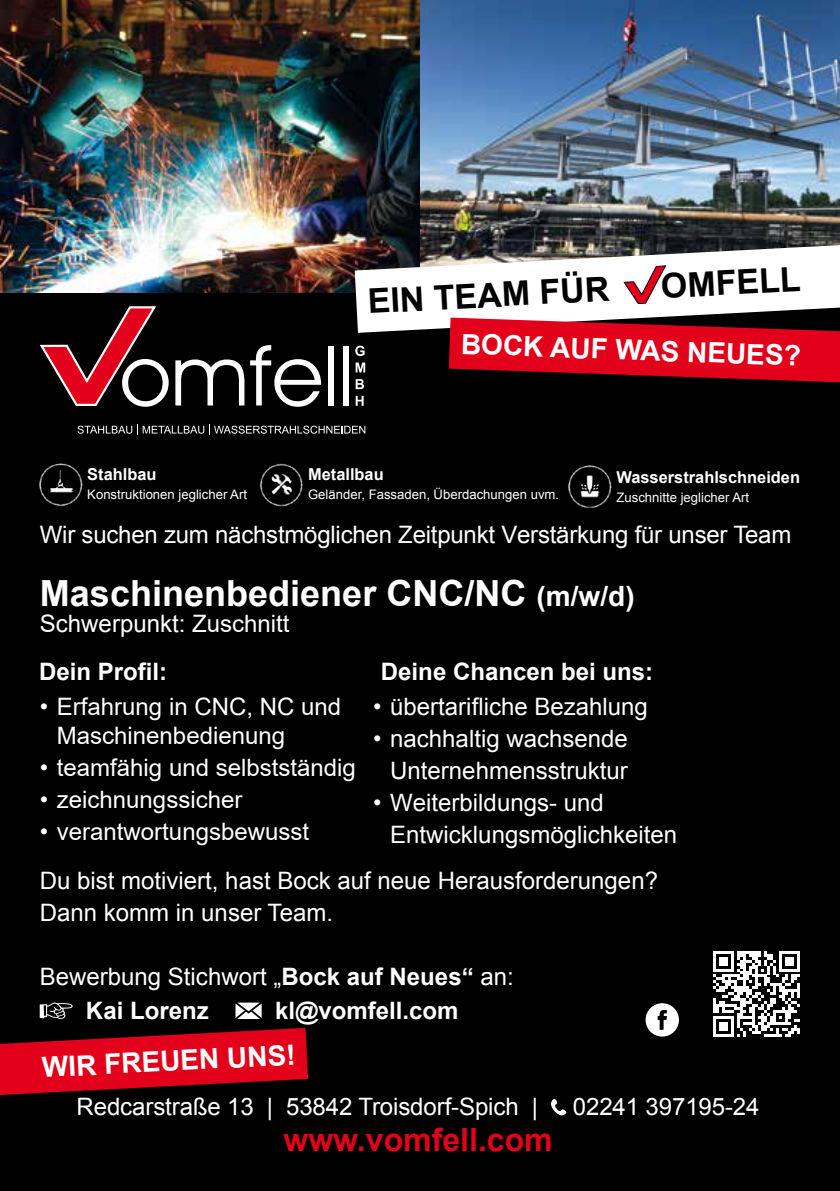
<style>
.page{position:relative;width:840px;height:1191px;background:#fff}
.page>*{position:absolute;margin:0;border:0;box-sizing:border-box;transform-origin:0 0}
.t1{font:700 36px "Arial";color:#fff}
.t2{font:700 34px "Arial";color:#000}
.t3{font:700 32px "Arial";color:#e2001a}
.t4{font:700 28px "Arial";color:#fff}
.t5{font:24px/32px "Arial";color:#fff}
.t6{font:700 24px "Arial";color:#fff}
.t7{font:700 16.4px "Arial";color:#fff}
.t8{font:13.2px "Arial";color:#fff}
.s1{font-size:28px}
.s2{font-weight:700}
</style>
<div class="page">
<div style="left:0;top:0;width:839px;height:1191px;background:#000"></div>
<img style="left:0;top:0;width:420px;height:292px">
<img style="left:420px;top:0;width:419px;height:245px">
<svg style="left:551px;top:1098px;width:15px;height:17px"></svg>
<svg style="left:40px;top:1002px;width:33px;height:17px"></svg>
<svg style="left:235px;top:1002px;width:26px;height:17px"></svg>
<svg style="left:354px;top:245px;width:485px;height:88px;background:#d5d4d4"></svg>
<svg style="left:448px;top:317px;width:391px;height:65px"></svg>
<svg style="left:0;top:1028px;width:308px;height:67px"></svg>
<svg style="left:622px;top:265px;width:44px;height:39px;background:#e3adb3"></svg>
<svg style="left:175px;top:359px;width:69px;height:46px"></svg>
<svg style="left:250px;top:345px;width:71px;height:62px"></svg>
<div style="left:327px;top:346px;width:6px;height:59px;background:#fff"></div>
<div style="left:343px;top:346px;width:5px;height:59px;background:#fff"></div>
<svg style="left:40px;top:306px;width:128px;height:101px"></svg>
<svg style="left:355px;top:346px;width:9px;height:10px"></svg>
<svg style="left:355px;top:362px;width:10px;height:10px"></svg>
<svg style="left:355px;top:379px;width:9px;height:10px"></svg>
<svg style="left:355px;top:396px;width:8px;height:10px"></svg>
<svg style="left:77px;top:424px;width:288px;height:10px"></svg>
<img style="left:39px;top:463px;width:44px;height:44px">
<img style="left:260px;top:463px;width:43px;height:44px">
<img style="left:568px;top:465px;width:44px;height:43px">
<svg style="left:645px;top:1003px;width:33px;height:33px"></svg>
<svg style="left:713px;top:951px;width:86px;height:86px"></svg>
<h2 class="t2" style="left:366px;top:279px;width:243px;rotate:-3deg">EIN TEAM FÜR</h2>
<h2 class="t2" style="left:659px;top:264px;width:141px;rotate:-3deg">OMFELL</h2>
<p class="t4" style="left:461px;top:325px;width:341px;rotate:2deg">BOCK AUF WAS NEUES?</p>
<p class="t7" style="left:87px;top:463px;width:71px">Stahlbau</p>
<p class="t8" style="left:87px;top:486px;width:161px">Konstruktionen jeglicher Art</p>
<p class="t7" style="left:308px;top:463px;width:77px">Metallbau</p>
<p class="t8" style="left:308px;top:486px;width:252px">Geländer, Fassaden, Überdachungen uvm.</p>
<p class="t7" style="left:616px;top:466px;width:185px">Wasserstrahlschneiden</p>
<p class="t8" style="left:616px;top:489px;width:134px">Zuschnitte jeglicher Art</p>
<p class="t5" style="left:40px;top:519px;width:752px">Wir suchen zum nächstmöglichen Zeitpunkt Verstärkung für unser Team</p>
<h1 class="t1" style="left:40px;top:567px;width:596px">Maschinenbediener CNC/NC <span class="s1">(m/w/d)</span></h1>
<p class="t5" style="left:40px;top:607px;width:251px">Schwerpunkt: Zuschnitt</p>
<p class="t6" style="left:39px;top:654px;width:130px">Dein Profil:</p>
<p class="t6" style="left:381px;top:654px;width:274px">Deine Chancen bei uns:</p>
<p class="t5" style="left:57px;top:692px;width:286px;line-height:28.8px;text-indent:-17px">• Erfahrung in CNC, NC und<br>Maschinenbedienung</p>
<p class="t5" style="left:40px;top:751px;width:317px">• teamfähig und selbstständig</p>
<p class="t5" style="left:40px;top:783px;width:204px">• zeichnungssicher</p>
<p class="t5" style="left:40px;top:807px;width:619px;line-height:49.2px">• verantwortungsbewusst<br>Du bist motiviert, hast Bock auf neue Herausforderungen?</p>
<p class="t5" style="left:40px;top:896px;width:295px">Dann komm in unser Team.</p>
<p class="t5" style="left:373px;top:691px;width:276px">• übertarifliche Bezahlung</p>
<p class="t5" style="left:373px;top:723px;width:256px;text-align:right">• nachhaltig wachsende<br>Unternehmensstruktur</p>
<p class="t5" style="left:390px;top:787px;width:288px;text-indent:-17px">• Weiterbildungs- und<br>Entwicklungsmöglichkeiten</p>
<p class="t5" style="left:86px;top:959px;width:429px;line-height:34px;text-indent:-46px">Bewerbung Stichwort „<span class="s2">Bock auf Neues“</span> an:<br><span class="s2">Kai Lorenz</span></p>
<p class="t6" style="left:275px;top:994px;width:185px">kl@vomfell.com</p>
<p class="t4" style="left:41px;top:1049px;width:255px;rotate:-3deg">WIR FREUEN UNS!</p>
<p class="t5" style="left:77px;top:1091px;width:462px">Redcarstraße 13 | 53842 Troisdorf-Spich |</p>
<p class="t5" style="left:572px;top:1091px;width:188px">02241 397195-24</p>
<h3 class="t3" style="left:283px;top:1119px;width:271px">www.vomfell.com</h3>
</div>
